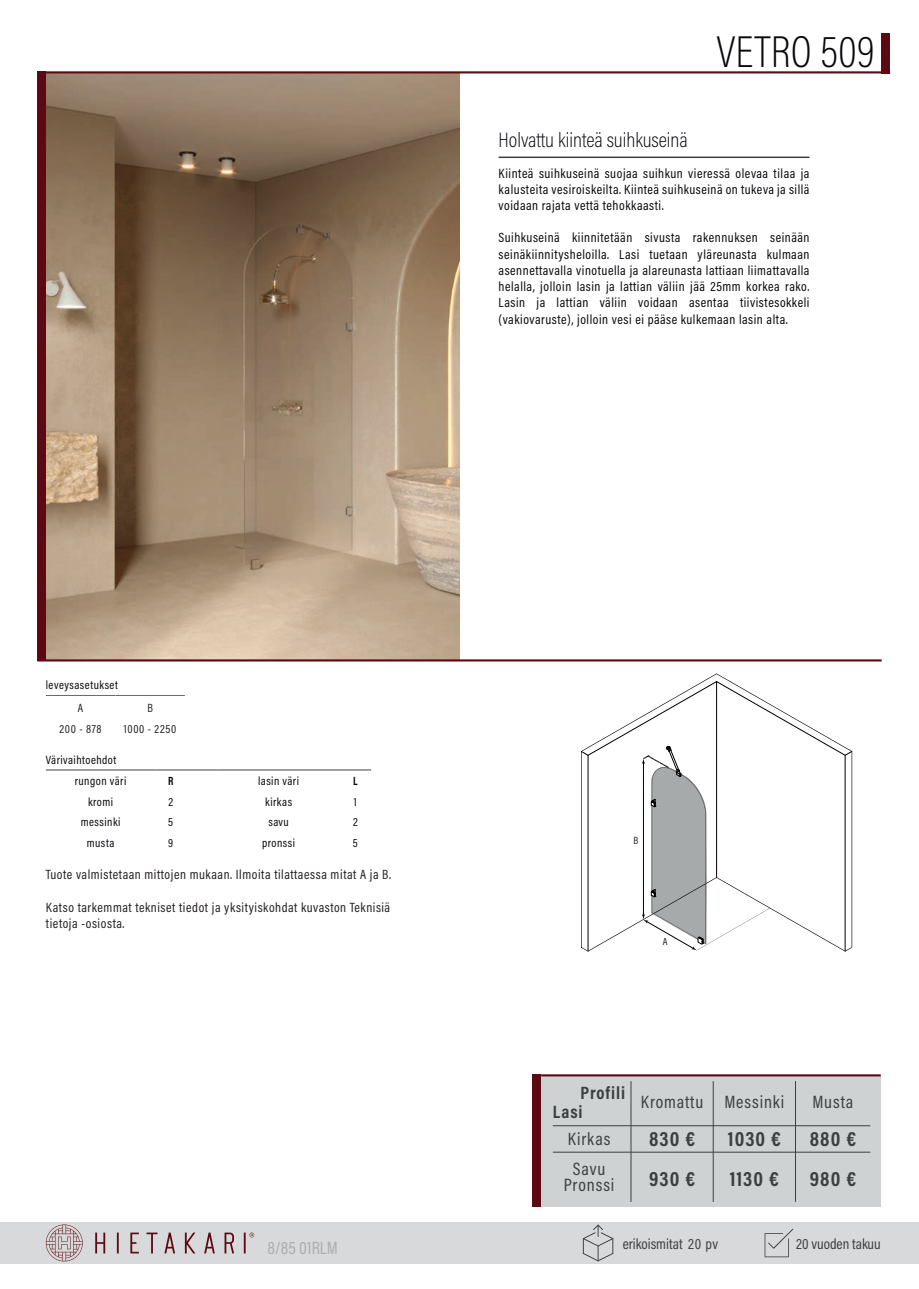
<style>
.page{position:relative;width:919px;height:1289px;background:#fff}
.page>*{position:absolute;margin:0;border:0;box-sizing:border-box;transform-origin:0 0}
.t1{font:200 45px "Acumin Pro Cond";letter-spacing:.005em;color:#07080c}
.t2{font:200 21px "Acumin Pro Cond";color:#07080c}
.t3{font:700 21px "Acumin Pro Cond";letter-spacing:.05em;color:#3b3f41}
.t4{font:18px/16.5px "Acumin Pro Cond";letter-spacing:.05em;color:#3b3f41;text-align:center}
.t5{font:700 18px/18.9px "Acumin Pro Cond";letter-spacing:.05em;color:#3b3f41}
.t6{font:18px "Acumin Pro Cond";color:#acadb1}
.t7{font:15px "Acumin Pro Cond";color:#3b3f41}
.t8{font:13.5px/16.2px "Acumin Pro Cond";letter-spacing:.04em;color:#07080c;text-align:justify}
.t9{font:13.5px/16.2px "Acumin Pro Cond";letter-spacing:.04em;color:#231f20}
.t10{font:12px/20.9px "Acumin Pro Cond";letter-spacing:.04em;color:#07080c}
.t11{font:12px "Acumin Pro Cond";letter-spacing:.05em;color:#231f20}
.t12{font:700 12px "Acumin Pro Cond";color:#07080c;scale:.9 1}
.t13{font:10.5px "Acumin Pro Cond";color:#231f20}
.t14{font:9.75px "Myriad Pro";color:#000001}
</style>
<div class="page">
<img style="left:46px;top:73px;width:413px;height:586px">
<div style="left:37px;top:71px;width:9px;height:589px;background:#5b0a14"></div>
<div style="left:0;top:1222px;width:918px;height:41px;background:#d8d9da"></div>
<hr style="left:498px;top:156px;width:311px;height:2px;background:#3b3f41">
<hr style="left:37px;top:659px;width:844px;height:2px;background:#5b0a14">
<hr style="left:37px;top:71px;width:853px;height:2px;background:#5b0a14">
<div style="left:881px;top:33px;width:9px;height:40px;background:#5b0a14"></div>
<svg style="left:581px;top:680px;width:271px;height:271px"></svg>
<svg style="left:117px;top:1232px;width:2px;height:21px"></svg>
<svg style="left:95px;top:1232px;width:10px;height:21px"></svg>
<svg style="left:164px;top:1232px;width:11px;height:21px"></svg>
<svg style="left:204px;top:1232px;width:11px;height:21px"></svg>
<svg style="left:130px;top:1232px;width:9px;height:21px"></svg>
<svg style="left:146px;top:1232px;width:11px;height:21px"></svg>
<svg style="left:185px;top:1232px;width:10px;height:21px"></svg>
<svg style="left:224px;top:1232px;width:10px;height:21px"></svg>
<svg style="left:46px;top:1224px;width:37px;height:37px"></svg>
<svg style="left:244px;top:1232px;width:10px;height:21px"></svg>
<svg style="left:764px;top:1228px;width:29px;height:29px"></svg>
<hr style="left:46px;top:695px;width:69px;height:1px;background:#686c6d">
<hr style="left:115px;top:695px;width:70px;height:1px;background:#686c6d">
<hr style="left:46px;top:769px;width:109px;height:1px;background:#3b3f41">
<hr style="left:155px;top:769px;width:31px;height:1px;background:#3b3f41">
<hr style="left:186px;top:769px;width:31px;height:1px;background:#3b3f41">
<hr style="left:217px;top:769px;width:123px;height:1px;background:#3b3f41">
<hr style="left:340px;top:769px;width:31px;height:1px;background:#3b3f41">
<div style="left:541px;top:1076px;width:339px;height:130px;background:#cfd2d2"></div>
<hr style="left:630px;top:1081px;width:1px;height:120px;background:#3b3f41">
<div style="left:532px;top:1074px;width:9px;height:132px;background:#5b0a14"></div>
<hr style="left:541px;top:1074px;width:339px;height:2px;background:#5b0a14">
<hr style="left:553px;top:1125px;width:317px;height:1px;background:#3b3f41">
<hr style="left:713px;top:1081px;width:1px;height:120px;background:#3b3f41">
<hr style="left:795px;top:1081px;width:1px;height:120px;background:#3b3f41">
<hr style="left:553px;top:1151px;width:317px;height:1px;background:#3b3f41">
<svg style="left:583px;top:1224px;width:30px;height:37px"></svg>
<div style="left:629px;top:832px;width:12px;height:14px;background:#fff"></div>
<h2 class="t2" style="left:498px;top:126px;width:190px">Holvattu kiinteä suihkuseinä</h2>
<h1 class="t1" style="left:716px;top:23px;width:160px">VETRO 509</h1>
<p class="t8" style="left:498px;top:165px;width:312px">Kiinteä suihkuseinä suojaa suihkun vieressä olevaa tilaa ja kalusteita vesiroiskeilta. Kiinteä suihkuseinä on tukeva ja sillä voidaan rajata vettä tehokkaasti.</p>
<p class="t8" style="left:498px;top:229px;width:312px">Suihkuseinä kiinnitetään sivusta rakennuksen seinään seinäkiinnitysheloilla. Lasi tuetaan yläreunasta kulmaan asennettavalla vinotuella ja alareunasta lattiaan liimattavalla helalla, jolloin lasin ja lattian väliin jää 25mm korkea rako.<br>Lasin ja lattian väliin voidaan asentaa tiivistesokkeli (vakiovaruste), jolloin vesi ei pääse kulkemaan lasin alta.</p>
<p class="t10" style="left:46px;top:674px;width:74px">leveysasetukset</p>
<p class="t11" style="left:78px;top:700px;width:7px">A</p>
<p class="t11" style="left:147px;top:700px;width:7px">B</p>
<p class="t11" style="left:60px;top:721px;width:43px">200 - 878</p>
<p class="t11" style="left:124px;top:721px;width:54px">1000 - 2250</p>
<p class="t10" style="left:75px;top:749px;width:53px;text-indent:-29px">Värivaihtoehdot rungon väri</p>
<p class="t12" style="left:168px;top:772px;width:7px">R</p>
<p class="t10" style="left:258px;top:770px;width:42px">lasin väri</p>
<p class="t12" style="left:353px;top:772px;width:6px">L</p>
<p class="t10" style="left:88px;top:790px;width:27px">kromi</p>
<p class="t10" style="left:168px;top:790px;width:6px">2</p>
<p class="t10" style="left:265px;top:790px;width:28px">kirkas</p>
<p class="t10" style="left:354px;top:790px;width:5px">1</p>
<p class="t10" style="left:81px;top:811px;width:41px">messinki</p>
<p class="t10" style="left:168px;top:811px;width:6px">5</p>
<p class="t10" style="left:268px;top:811px;width:22px">savu</p>
<p class="t10" style="left:353px;top:811px;width:6px">2</p>
<p class="t10" style="left:87px;top:832px;width:29px">musta</p>
<p class="t10" style="left:168px;top:832px;width:7px">9</p>
<p class="t10" style="left:262px;top:832px;width:34px">pronssi</p>
<p class="t10" style="left:353px;top:832px;width:6px">5</p>
<p class="t9" style="left:46px;top:866px;width:347px">Tuote valmistetaan mittojen mukaan. Ilmoita tilattaessa mitat A ja B.</p>
<p class="t9" style="left:46px;top:898px;width:346px">Katso tarkemmat tekniset tiedot ja yksityiskohdat kuvaston Teknisiä tietoja -osiosta.</p>
<h3 class="t6" style="left:267px;top:1235px;width:72px">8/85 01RLM</h3>
<p class="t13" style="left:633px;top:833px;width:6px">B</p>
<p class="t14" style="left:633px;top:834px;width:7px">B</p>
<p class="t13" style="left:663px;top:934px;width:6px">A</p>
<p class="t14" style="left:661px;top:935px;width:7px">A</p>
<h3 class="t5" style="left:553px;top:1082px;width:74px;text-indent:28px">Profili<br>Lasi</h3>
<h3 class="t4" style="left:641px;top:1093px;width:145px">Kromattu Messinki</h3>
<h3 class="t4" style="left:812px;top:1093px;width:43px">Musta</h3>
<h3 class="t4" style="left:567px;top:1130px;width:44px">Kirkas</h3>
<h2 class="t3" style="left:649px;top:1125px;width:47px">830 €</h2>
<h2 class="t3" style="left:727px;top:1125px;width:55px">1030 €</h2>
<h2 class="t3" style="left:809px;top:1125px;width:48px">880 €</h2>
<h3 class="t4" style="left:563px;top:1159px;width:52px">Savu<br>Pronssi</h3>
<h2 class="t3" style="left:649px;top:1164px;width:47px">930 €</h2>
<h2 class="t3" style="left:729px;top:1164px;width:50px">1130 €</h2>
<h2 class="t3" style="left:809px;top:1164px;width:48px">980 €</h2>
<p class="t7" style="left:622px;top:1233px;width:97px">erikoismitat 20 pv</p>
<p class="t7" style="left:796px;top:1233px;width:86px">20 vuoden takuu</p>
</div>
